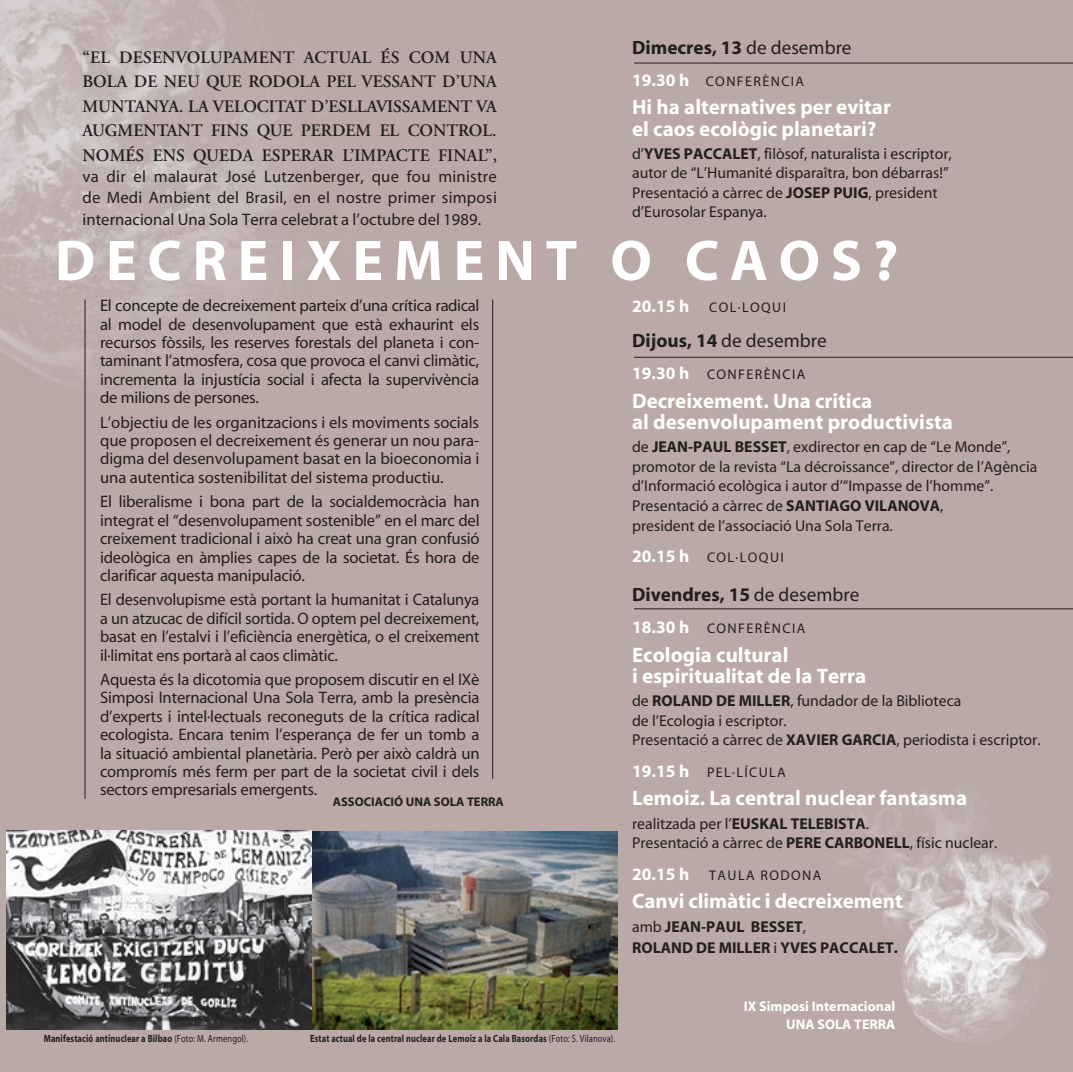
<style>
.page{position:relative;width:1073px;height:1072px;background:#fff}
.page>*{position:absolute;margin:0;border:0;box-sizing:border-box;transform-origin:0 0}
.t1{font:700 57.75px "Myriad";letter-spacing:.185em;color:#fff}
.t2{font:700 21px/21.3px "Myriad";color:#fff}
.t3{font:700 19.25px "Myriad";color:#231f20}
.t4{font:19.25px "Myriad";color:#231f20}
.t5{font:600 17.5px/24.5px "Adobe Garamond Pro";letter-spacing:.005em;color:#231f20;text-align:justify}
.t6{font:16.62px/18.4px "Myriad";letter-spacing:-.01em;color:#231f20;text-align:justify}
.t7{font:15.75px/19.6px "Myriad";color:#231f20}
.t8{font:700 15.75px/21.3px "Myriad";color:#231f20}
.t9{font:14px "Myriad";letter-spacing:.1em;color:#231f20}
.t10{font:700 14px/17.5px "Myriad";color:#fff;text-align:right}
.t11{font:700 12.6px "Myriad";color:#231f20}
.t12{font:700 10.5px "Myriad";letter-spacing:.015em;color:#231f20;scale:.8 1}
.s1{font-weight:400}
.s2{font-weight:700;font-size:17.5px;color:#fff}
.s3{font-weight:700}
</style>
<div class="page">
<img style="left:0;top:0;width:1071px;height:1071px">
<svg style="left:633px;top:62px;width:439px;height:2px"></svg>
<svg style="left:633px;top:356px;width:439px;height:2px"></svg>
<svg style="left:633px;top:608px;width:439px;height:1px"></svg>
<svg style="left:84px;top:299px;width:2px;height:500px"></svg>
<svg style="left:491px;top:299px;width:2px;height:480px"></svg>
<img style="left:7px;top:830px;width:610px;height:199px">
<p class="t5" style="left:82px;top:45px;width:416px">“EL DESENVOLUPAMENT ACTUAL ÉS COM UNA BOLA DE NEU QUE RODOLA PEL VESSANT D’UNA MUNTANYA. LA VELOCITAT D’ESLLAVISSAMENT VA AUGMENTANT FINS QUE PERDEM EL CONTROL.<br>NOMÉS ENS QUEDA ESPERAR L’IMPACTE FINAL”,</p>
<p class="t6" style="left:82px;top:166px;width:416px;line-height:21.5px">va dir el malaurat José Lutzenberger, que fou ministre de Medi Ambient del Brasil, en el nostre primer simposi internacional Una Sola Terra celebrat a l’octubre del 1989.</p>
<p class="t3" style="left:632px;top:38px;width:221px">Dimecres, 13 <span class="s1">de desembre</span></p>
<p class="t9" style="left:632px;top:74px;width:173px"><span class="s2">19.30 h</span> CONFERÈNCIA</p>
<p class="t2" style="left:632px;top:97px;width:260px">Hi ha alternatives per evitar el caos ecològic planetari?</p>
<p class="t7" style="left:632px;top:144px;width:321px">d’<span class="s3">YVES PACCALET</span>, filòsof, naturalista i escriptor, autor de “L’Humanité disparaîtra, bon débarras!” Presentació a càrrec de <span class="s3">JOSEP PUIG</span>, president d’Eurosolar Espanya.</p>
<h1 class="t1" style="left:55px;top:231px;width:844px">DECREIXEMENT O CAOS?</h1>
<p class="t6" style="left:100px;top:297px;width:381px">El concepte de decreixement parteix d’una crítica radical al model de desenvolupament que està exhaurint els recursos fòssils, les reserves forestals del planeta i con&shy;taminant l’atmosfera, cosa que provoca el canvi climàtic, incrementa la injustícia social i afecta la supervivència de milions de persones.</p>
<p class="t6" style="left:100px;top:413px;width:381px">L’objectiu de les organitzacions i els moviments socials que proposen el decreixement és generar un nou para&shy;digma del desenvolupament basat en la bioeconomia i una autentica sostenibilitat del sistema productiu.</p>
<p class="t6" style="left:100px;top:493px;width:381px">El liberalisme i bona part de la socialdemocràcia han integrat el “desenvolupament sostenible” en el marc del creixement tradicional i això ha creat una gran confusió ideològica en àmplies capes de la societat. És hora de clarificar aquesta manipulació.</p>
<p class="t6" style="left:100px;top:591px;width:381px">El desenvolupisme està portant la humanitat i Catalunya a un atzucac de difícil sortida. O optem pel decreixement, basat en l’estalvi i l’eficiència energètica, o el creixement il·limitat ens portarà al caos climàtic.</p>
<p class="t6" style="left:100px;top:671px;width:381px">Aquesta és la dicotomia que proposem discutir en el IXè Simposi Internacional Una Sola Terra, amb la presència d’experts i intel·lectuals reconeguts de la crítica radical ecologista. Encara tenim l’esperança de fer un tomb a la situació ambiental planetària. Però per això caldrà un compromís més ferm per part de la societat civil i dels sectors empresarials emergents.</p>
<p class="t11" style="left:333px;top:794px;width:172px">ASSOCIACIÓ UNA SOLA TERRA</p>
<p class="t9" style="left:632px;top:300px;width:155px"><span class="s2">20.15 h</span> COL·LOQUI</p>
<p class="t4" style="left:632px;top:331px;width:196px"><span class="s3">Dijous, 14</span> de desembre</p>
<p class="t9" style="left:632px;top:367px;width:175px"><span class="s2">19.30 h</span> CONFERÈNCIA</p>
<p class="t2" style="left:632px;top:390px;width:322px">Decreixement. Una critica<br>al desenvolupament productivista</p>
<p class="t7" style="left:632px;top:438px;width:406px">de <span class="s3">JEAN-PAUL BESSET</span>, exdirector en cap de “Le Monde”, promotor de la revista “La décroissance”, director de l’Agència d’Informació ecològica i autor d’“Impasse de l’homme”.<br>Presentació a càrrec de <span class="s3">SANTIAGO VILANOVA</span>,<br>president de l’associació Una Sola Terra.</p>
<p class="t9" style="left:632px;top:550px;width:153px"><span class="s2">20.15 h</span> COL·LOQUI</p>
<p class="t3" style="left:632px;top:585px;width:229px">Divendres, 15 <span class="s1">de desembre</span></p>
<p class="t9" style="left:632px;top:621px;width:175px"><span class="s2">18.30 h</span> CONFERÈNCIA</p>
<p class="t2" style="left:632px;top:644px;width:236px">Ecologia cultural<br>i espiritualitat de la Terra</p>
<p class="t7" style="left:632px;top:691px;width:410px">de <span class="s3">ROLAND DE MILLER</span>, fundador de la Biblioteca<br>de l’Ecologia i escriptor.<br>Presentació a càrrec de <span class="s3">XAVIER GARCIA</span>, periodista i escriptor.</p>
<p class="t9" style="left:632px;top:765px;width:155px"><span class="s2">19.15 h</span> PEL·LÍCULA</p>
<p class="t2" style="left:632px;top:788px;width:336px">Lemoiz. La central nuclear fantasma</p>
<p class="t7" style="left:632px;top:814px;width:366px">realitzada per l’<span class="s3">EUSKAL TELEBISTA</span>.<br>Presentació a càrrec de <span class="s3">PERE CARBONELL</span>, físic nuclear.</p>
<p class="t9" style="left:632px;top:868px;width:191px"><span class="s2">20.15 h</span> TAULA RODONA</p>
<p class="t2" style="left:632px;top:891px;width:272px">Canvi climàtic i decreixement</p>
<p class="t8" style="left:632px;top:916px;width:267px"><span class="s1">amb</span> JEAN-PAUL BESSET<span class="s1">,<br></span>ROLAND DE MILLER <span class="s1">i</span> YVES PACCALET.</p>
<p class="t12" style="left:44px;top:1033px;width:257px">Manifestació antinuclear a Bilbao <span class="s1">(Foto: M. Armengol).</span></p>
<p class="t12" style="left:310px;top:1033px;width:382px">Estat actual de la central nuclear de Lemoiz a la Cala Basordas <span class="s1">(Foto: S. Vilanova).</span></p>
<p class="t10" style="left:743px;top:998px;width:153px">IX Simposi Internacional<br>UNA SOLA TERRA</p>
</div>
